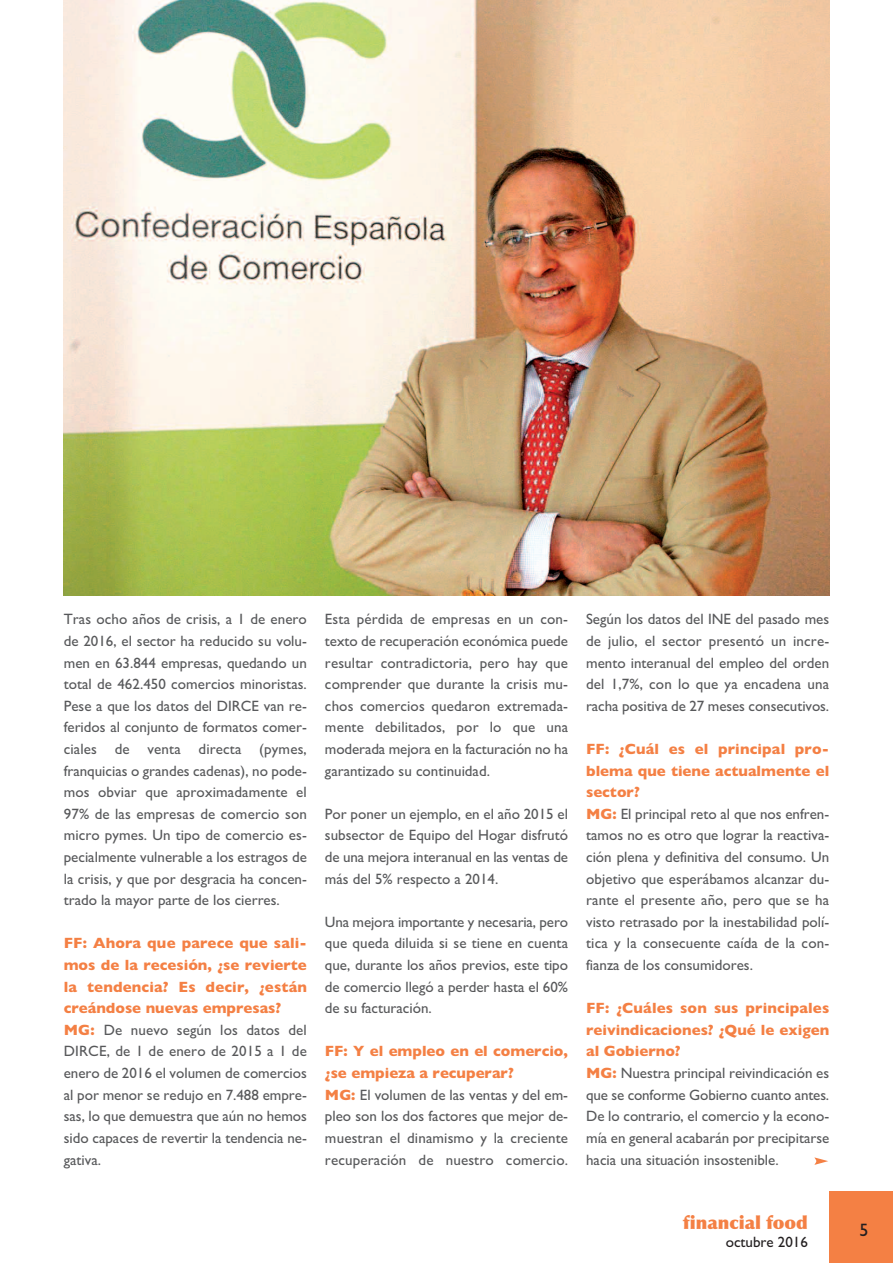
<style>
.page{position:relative;width:893px;height:1263px;background:#fff}
.page>*{position:absolute;margin:0;border:0;box-sizing:border-box;transform-origin:0 0}
.t1{font:900 18px "Optima";color:#f48044}
.t2{font:18px "Gill Sans";color:#231f20}
.t3{font:15px/21.6px "Gill Sans";color:#57585a;text-align:justify}
.t4{font:15px "Gill Sans";color:#231f20}
.s1{font-weight:700;color:#f48044}
</style>
<div class="page">
<div style="left:829px;top:1191px;width:64px;height:72px;background:#f48044"></div>
<img style="left:64px;top:0;width:765px;height:595px">
<svg style="left:814px;top:1157px;width:14px;height:8px"></svg>
<p class="t3" style="left:64px;top:608px;width:245px">Tras ocho años de crisis, a 1 de enero de 2016, el sector ha reducido su volu&shy;men en 63.844 empresas, quedando un total de 462.450 comercios minoristas.<br>Pese a que los datos del DIRCE van re&shy;feridos al conjunto de formatos comer&shy;ciales de venta directa (pymes, franquicias o grandes cadenas), no pode&shy;mos obviar que aproximadamente el 97% de las empresas de comercio son micro pymes. Un tipo de comercio es&shy;pecialmente vulnerable a los estragos de la crisis, y que por desgracia ha concen&shy;trado la mayor parte de los cierres.</p>
<p class="t3" style="left:64px;top:932px;width:245px;text-align:left"><span class="s1">FF: Ahora que parece que sali&shy;mos de la recesión, ¿se revierte la tendencia? Es decir, ¿están creándose nuevas empresas?<br>MG:</span> De nuevo según los datos del<br>DIRCE, de 1 de enero de 2015 a 1 de enero de 2016 el volumen de comercios al por menor se redujo en 7.488 empre&shy;sas, lo que demuestra que aún no hemos sido capaces de revertir la tendencia ne&shy;gativa.</p>
<p class="t3" style="left:325px;top:608px;width:245px">Esta pérdida de empresas en un con&shy;texto de recuperación económica puede resultar contradictoria, pero hay que comprender que durante la crisis mu&shy;chos comercios quedaron extremada&shy;mente debilitados, por lo que una moderada mejora en la facturación no ha garantizado su continuidad.</p>
<p class="t3" style="left:325px;top:803px;width:245px">Por poner un ejemplo, en el año 2015 el subsector de Equipo del Hogar disfrutó de una mejora interanual en las ventas de más del 5% respecto a 2014.</p>
<p class="t3" style="left:325px;top:911px;width:245px">Una mejora importante y necesaria, pero que queda diluida si se tiene en cuenta que, durante los años previos, este tipo de comercio llegó a perder hasta el 60% de su facturación.</p>
<p class="t3" style="left:325px;top:1040px;width:245px;text-align:left"><span class="s1">FF: Y el empleo en el comercio, ¿se empieza a recuperar?<br>MG:</span> El volumen de las ventas y del em&shy;pleo son los dos factores que mejor de&shy;muestran el dinamismo y la creciente recuperación de nuestro comercio.</p>
<p class="t3" style="left:586px;top:608px;width:245px">Según los datos del INE del pasado mes de julio, el sector presentó un incre&shy;mento interanual del empleo del orden del 1,7%, con lo que ya encadena una racha positiva de 27 meses consecutivos.</p>
<p class="t3" style="left:586px;top:738px;width:245px;text-align:left"><span class="s1">FF: ¿Cuál es el principal pro&shy;blema que tiene actualmente el sector?<br>MG:</span> El principal reto al que nos enfren&shy;tamos no es otro que lograr la reactiva&shy;ción plena y definitiva del consumo. Un objetivo que esperábamos alcanzar du&shy;rante el presente año, pero que se ha visto retrasado por la inestabilidad polí&shy;tica y la consecuente caída de la con&shy;fianza de los consumidores.</p>
<p class="t3" style="left:586px;top:997px;width:245px;text-align:left"><span class="s1">FF: ¿Cuáles son sus principales reivindicaciones? ¿Qué le exigen al Gobierno?<br>MG:</span> Nuestra principal reivindicación es que se conforme Gobierno cuanto antes.<br>De lo contrario, el comercio y la econo&shy;mía en general acabarán por precipitarse hacia una situación insostenible.</p>
<p class="t1" style="left:683px;top:1211px;width:126px">financial food</p>
<p class="t4" style="left:726px;top:1233px;width:84px">octubre 2016</p>
<p class="t2" style="left:859px;top:1219px;width:10px">5</p>
</div>
